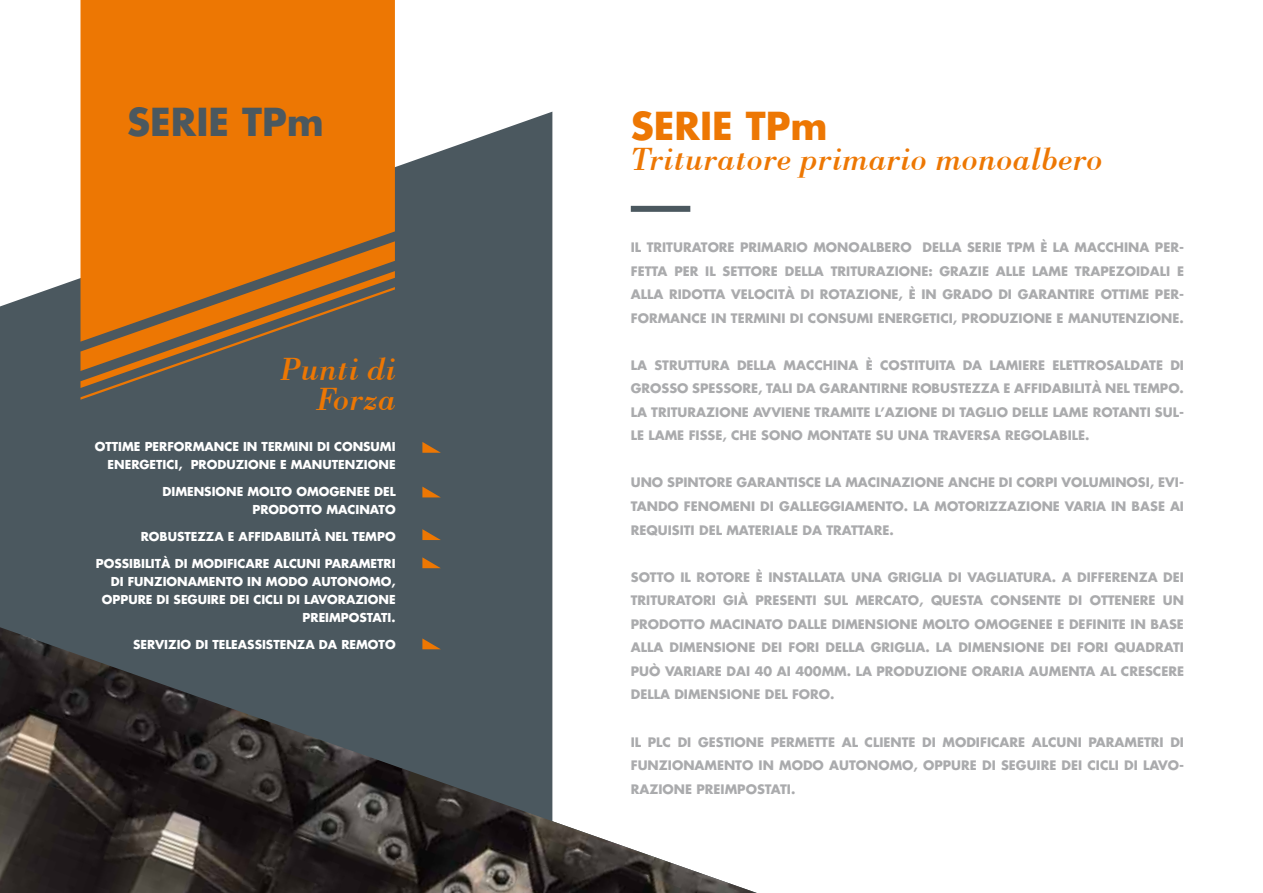
<style>
.page{position:relative;width:1263px;height:893px;background:#fff}
.page>*{position:absolute;margin:0;border:0;box-sizing:border-box;transform-origin:0 0}
.t1{font:700 37.5px "Futura";color:#ed7703}
.t2{font:700 37.5px "Futura";color:#4b585f}
.t3{font:italic 33px/30px "Bodoni BT";color:#ed7703;text-align:right}
.t4{font:700 12.75px/23.5px "Futura";color:#aaabad;text-align:justify}
.t5{font:700 12px/18px "Futura";color:#fff;text-align:right}
</style>
<div class="page">
<svg style="left:0;top:112px;width:552px;height:515px;background:#5c686e"></svg>
<div style="left:81px;top:0;width:314px;height:241px;background:#ed7703"></div>
<svg style="left:81px;top:241px;width:314px;height:159px;background:#966633"></svg>
<div style="left:631px;top:206px;width:59px;height:6px;background:#4b585f"></div>
<svg style="left:422px;top:442px;width:19px;height:11px"></svg>
<svg style="left:422px;top:487px;width:19px;height:10px"></svg>
<svg style="left:422px;top:529px;width:19px;height:11px"></svg>
<img style="left:0;top:627px;width:757px;height:266px">
<svg style="left:422px;top:557px;width:19px;height:11px"></svg>
<h1 class="t2" style="left:127px;top:97px;width:198px">SERIE TPm</h1>
<h2 class="t3" style="left:281px;top:353px;width:117px">Punti di<br>Forza</h2>
<p class="t5" style="left:95px;top:438px;width:302px">OTTIME PERFORMANCE IN TERMINI DI CONSUMI<br>ENERGETICI, PRODUZIONE E MANUTENZIONE</p>
<p class="t5" style="left:162px;top:483px;width:235px">DIMENSIONE MOLTO OMOGENEE DEL<br>PRODOTTO MACINATO</p>
<p class="t5" style="left:141px;top:528px;width:256px">ROBUSTEZZA E AFFIDABILITÀ NEL TEMPO</p>
<p class="t5" style="left:96px;top:555px;width:301px">POSSIBILITÀ DI MODIFICARE ALCUNI PARAMETRI DI FUNZIONAMENTO IN MODO AUTONOMO, OPPURE DI SEGUIRE DEI CICLI DI LAVORAZIONE PREIMPOSTATI.</p>
<p class="t5" style="left:133px;top:636px;width:264px">SERVIZIO DI TELEASSISTENZA DA REMOTO</p>
<h1 class="t1" style="left:631px;top:101px;width:198px">SERIE TPm</h1>
<h2 class="t3" style="left:631px;top:143px;width:473px">Trituratore primario monoalbero</h2>
<p class="t4" style="left:631px;top:235px;width:555px">IL TRITURATORE PRIMARIO MONOALBERO DELLA SERIE TPM È LA MACCHINA PER-FETTA PER IL SETTORE DELLA TRITURAZIONE: GRAZIE ALLE LAME TRAPEZOIDALI E ALLA RIDOTTA VELOCITÀ DI ROTAZIONE, È IN GRADO DI GARANTIRE OTTIME PER-FORMANCE IN TERMINI DI CONSUMI ENERGETICI, PRODUZIONE E MANUTENZIONE.</p>
<p class="t4" style="left:631px;top:353px;width:555px">LA STRUTTURA DELLA MACCHINA È COSTITUITA DA LAMIERE ELETTROSALDATE DI GROSSO SPESSORE, TALI DA GARANTIRNE ROBUSTEZZA E AFFIDABILITÀ NEL TEMPO.<br>LA TRITURAZIONE AVVIENE TRAMITE L’AZIONE DI TAGLIO DELLE LAME ROTANTI SUL-LE LAME FISSE, CHE SONO MONTATE SU UNA TRAVERSA REGOLABILE.</p>
<p class="t4" style="left:631px;top:471px;width:555px">UNO SPINTORE GARANTISCE LA MACINAZIONE ANCHE DI CORPI VOLUMINOSI, EVI-TANDO FENOMENI DI GALLEGGIAMENTO. LA MOTORIZZAZIONE VARIA IN BASE AI REQUISITI DEL MATERIALE DA TRATTARE.</p>
<p class="t4" style="left:631px;top:565px;width:555px">SOTTO IL ROTORE È INSTALLATA UNA GRIGLIA DI VAGLIATURA. A DIFFERENZA DEI TRITURATORI GIÀ PRESENTI SUL MERCATO, QUESTA CONSENTE DI OTTENERE UN PRODOTTO MACINATO DALLE DIMENSIONE MOLTO OMOGENEE E DEFINITE IN BASE ALLA DIMENSIONE DEI FORI DELLA GRIGLIA. LA DIMENSIONE DEI FORI QUADRATI PUÒ VARIARE DAI 40 AI 400MM. LA PRODUZIONE ORARIA AUMENTA AL CRESCERE DELLA DIMENSIONE DEL FORO.</p>
<p class="t4" style="left:631px;top:730px;width:555px">IL PLC DI GESTIONE PERMETTE AL CLIENTE DI MODIFICARE ALCUNI PARAMETRI DI FUNZIONAMENTO IN MODO AUTONOMO, OPPURE DI SEGUIRE DEI CICLI DI LAVO-RAZIONE PREIMPOSTATI.</p>
</div>
